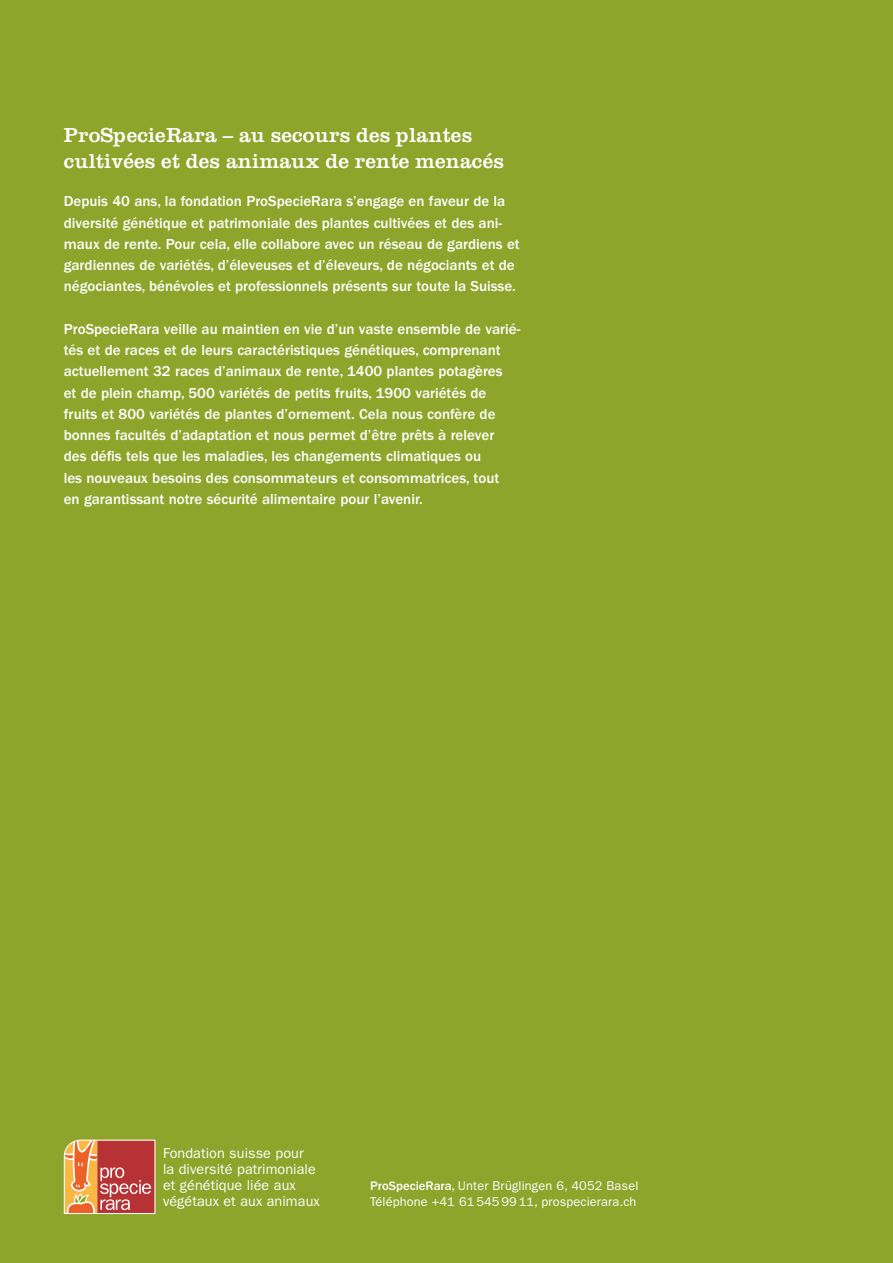
<style>
.page{position:relative;width:893px;height:1263px;background:#8ea42a}
.page>*{position:absolute;margin:0;border:0;box-sizing:border-box;transform-origin:0 0}
.t1{font:21px/25.5px "Clarendon LT Std";letter-spacing:.01em;color:#fff}
.t2{font:500 15px/21.3px "ITC Franklin Gothic Std";color:#fff}
.t3{font:14.4px/15.9px "ITC Franklin Gothic Std";letter-spacing:.005em;color:#fff}
.t4{font:12.75px/15.9px "ITC Franklin Gothic Std";letter-spacing:.01em;color:#fff}
.s1{font-weight:500}
</style>
<div class="page">
<svg style="left:64px;top:1139px;width:91px;height:75px;background:#d27258"></svg>
<h1 class="t1" style="left:64px;top:123px;width:442px">ProSpecieRara – au secours des plantes cultivées et des animaux de rente menacés</h1>
<p class="t2" style="left:64px;top:191px;width:457px">Depuis 40 ans, la fondation ProSpecieRara s’engage en faveur de la diversité génétique et patrimoniale des plantes cultivées et des ani&shy;maux de rente. Pour cela, elle collabore avec un réseau de gardiens et gardiennes de variétés, d’éleveuses et d’éleveurs, de négociants et de négociantes, bénévoles et professionnels présents sur toute la Suisse.</p>
<p class="t2" style="left:64px;top:318px;width:458px">ProSpecieRara veille au maintien en vie d’un vaste ensemble de varié&shy;tés et de races et de leurs caractéristiques génétiques, comprenant actuellement 32 races d’animaux de rente, 1400 plantes potagères<br>et de plein champ, 500 variétés de petits fruits, 1900 variétés de fruits et 800 variétés de plantes d’ornement. Cela nous confère de bonnes facultés d’adaptation et nous permet d’être prêts à relever des défis tels que les maladies, les changements climatiques ou<br>les nouveaux besoins des consommateurs et consommatrices, tout<br>en garantissant notre sécurité alimentaire pour l’avenir.</p>
<p class="t3" style="left:163px;top:1145px;width:158px">Fondation suisse pour<br>la diversité patrimoniale et génétique liée aux végétaux et aux animaux</p>
<p class="t4" style="left:370px;top:1177px;width:270px"><span class="s1">ProSpecieRara,</span> Unter Brüglingen 6, 4052 Basel<br>Téléphone +41 615459911, prospecierara.ch</p>
</div>
